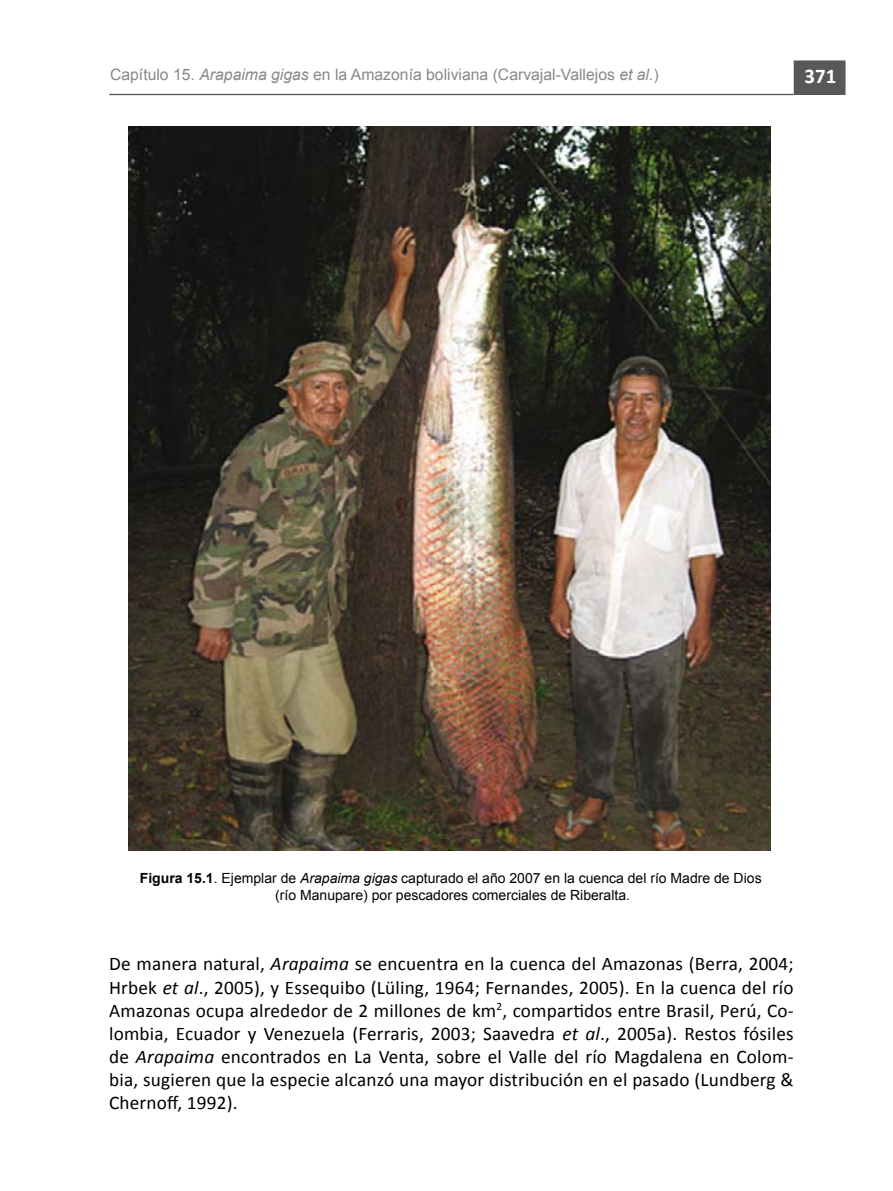
<style>
.page{position:relative;width:893px;height:1191px;background:#fff}
.page>*{position:absolute;margin:0;border:0;box-sizing:border-box;transform-origin:0 0}
.t1{font:700 21px "Calibri";color:#fff}
.t2{font:19.25px/23.1px "Calibri";letter-spacing:.01em;color:#000;text-align:justify}
.t3{font:15.75px "Arial";color:#878889}
.t4{font:14px/16.8px "Arial";color:#000;text-align:center}
.s1{font-style:italic}
.s2{font-weight:700}
</style>
<div class="page">
<div style="left:794px;top:61px;width:51px;height:33px;background:#58585a"></div>
<div style="left:794px;top:60px;width:51px;height:35px;border:1px solid #58585a"></div>
<hr style="left:109px;top:94px;width:685px;height:1px;background:#58585a">
<img style="left:129px;top:127px;width:641px;height:723px">
<p class="t3" style="left:110px;top:64px;width:550px">Capítulo 15. <span class="s1">Arapaima gigas</span> en la Amazonía boliviana (Carvajal-Vallejos <span class="s1">et al.</span>)</p>
<p class="t1" style="left:804px;top:63px;width:33px">371</p>
<p class="t4" style="left:140px;top:870px;width:623px"><span class="s2">Figura 15.1</span>. Ejemplar de <span class="s1">Arapaima gigas</span> capturado el año 2007 en la cuenca del río Madre de Dios (río Manupare) por pescadores comerciales de Riberalta.</p>
<p class="t2" style="left:109px;top:951px;width:686px">De manera natural, <span class="s1">Arapaima</span> se encuentra en la cuenca del Amazonas (Berra, 2004; Hrbek <span class="s1">et al</span>., 2005), y Essequibo (Lüling, 1964; Fernandes, 2005). En la cuenca del río Amazonas ocupa alrededor de 2 millones de km<sup>2</sup>, compartidos entre Brasil, Perú, Co&shy;lombia, Ecuador y Venezuela (Ferraris, 2003; Saavedra <span class="s1">et al</span>., 2005a). Restos fósiles de <span class="s1">Arapaima</span> encontrados en La Venta, sobre el Valle del río Magdalena en Colom&shy;bia, sugieren que la especie alcanzó una mayor distribución en el pasado (Lundberg &amp; Chernoff, 1992).</p>
</div>
